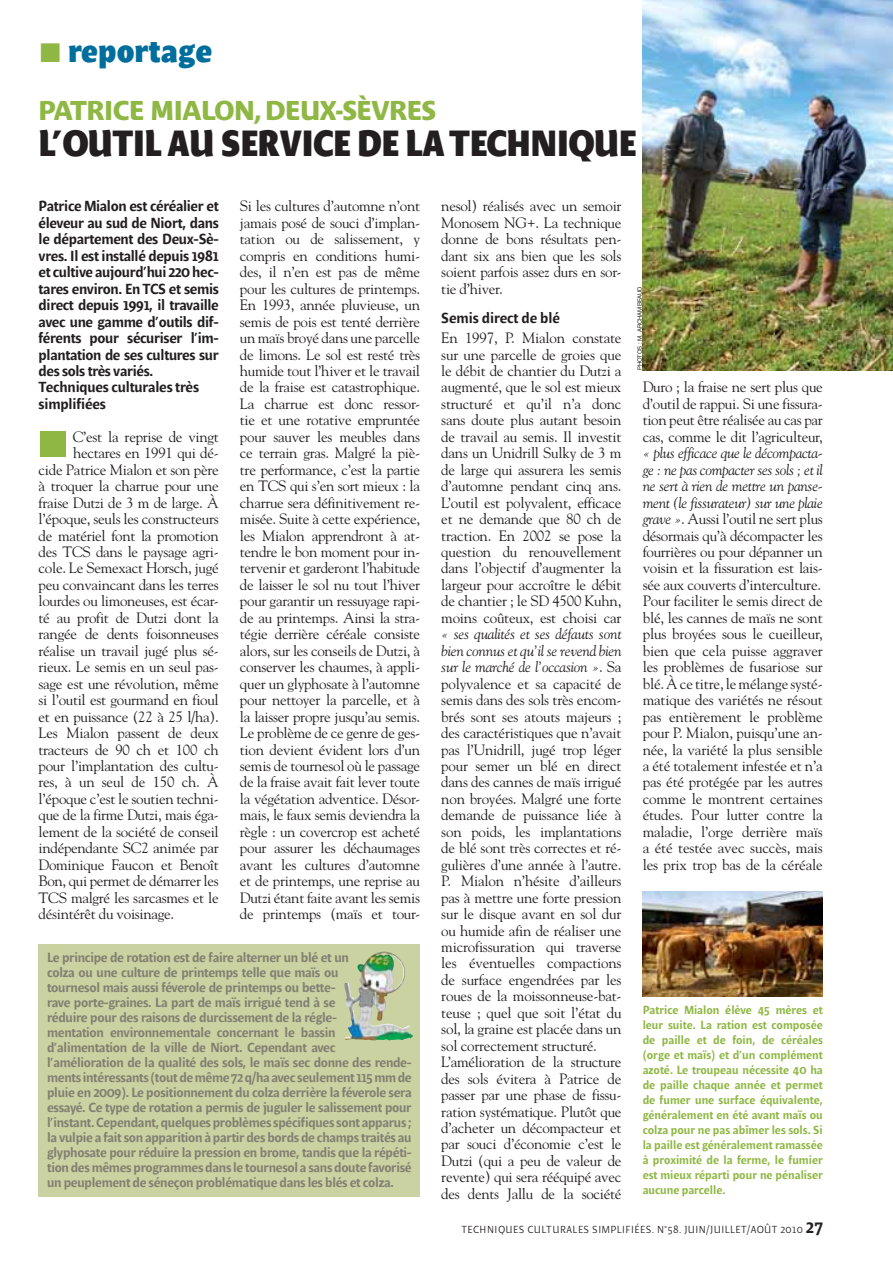
<style>
.page{position:relative;width:893px;height:1261px;background:#fff}
.page>*{position:absolute;margin:0;border:0;box-sizing:border-box;transform-origin:0 0}
.t1{font:700 37.45px "Beret LT Std";letter-spacing:-.01em;color:#231f20}
.t2{font:700 32.9px "Beret LT Std";color:#006e9c}
.t3{font:700 26.95px "Bienvenue";letter-spacing:-.02em;color:#8fb744}
.t4{font:14.88px/16.4px "Goudy Std";letter-spacing:-.02em;color:#231f20;text-align:justify}
.t5{font:500 14.88px/16.4px "Beret LT Std";letter-spacing:-.02em;color:#231f20}
.t6{font:500 14.88px "Beret LT Std";color:#231f20}
.t7{font:500 13.47px/14.9px "Beret LT Std";letter-spacing:-.02em;color:#828073}
.t8{font:500 11.9px/14.9px "Beret LT Std";color:#8fb744;text-align:justify}
.t9{font:10.5px "Beret LT Std";letter-spacing:.05em;color:#231f20}
.t10{font:5.95px "Helvetica Neue LT Com";color:#231f20}
.s1{font-style:italic}
.s2{font-weight:500;font-size:18.03px}
</style>
<div class="page">
<img style="left:643px;top:0;width:250px;height:370px">
<div style="left:40px;top:431px;width:26px;height:25px;background:#8fb744"></div>
<div style="left:39px;top:943px;width:381px;height:253px;background:#cad2a1"></div>
<img style="left:346px;top:951px;width:37px;height:48px">
<img style="left:643px;top:891px;width:180px;height:105px">
<h2 class="t2" style="left:68px;top:37px;width:146px">reportage</h2>
<h3 class="t3" style="left:39px;top:99px;width:399px">PATRICE MIALON, DEUX-SÈVRES</h3>
<h1 class="t1" style="left:39px;top:128px;width:599px">L’OUTIL AU SERVICE DE LA TECHNIQUE</h1>
<p class="t4" style="left:240px;top:199px;width:182px">Si les cultures d’automne n’ont jamais posé de souci d’implan&shy;tation ou de salissement, y compris en conditions humi&shy;des, il n’en est pas de même pour les cultures de printemps.<br>En 1993, année pluvieuse, un semis de pois est tenté derrière un maïs broyé dans une parcelle de limons. Le sol est resté très humide tout l’hiver et le travail de la fraise est catastrophique.<br>La charrue est donc ressor&shy;tie et une rotative empruntée pour sauver les meubles dans ce terrain gras. Malgré la piè&shy;tre performance, c’est la partie en TCS qui s’en sort mieux : la charrue sera définitivement re&shy;misée. Suite à cette expérience, les Mialon apprendront à at&shy;tendre le bon moment pour in&shy;tervenir et garderont l’habitude de laisser le sol nu tout l’hiver pour garantir un ressuyage rapi&shy;de au printemps. Ainsi la stra&shy;tégie derrière céréale consiste alors, sur les conseils de Dutzi, à conserver les chaumes, à appli&shy;quer un glyphosate à l’automne pour nettoyer la parcelle, et à la laisser propre jusqu’au semis.<br>Le problème de ce genre de ges&shy;tion devient évident lors d’un semis de tournesol où le passage de la fraise avait fait lever toute la végétation adventice. Désor&shy;mais, le faux semis deviendra la règle : un covercrop est acheté pour assurer les déchaumages avant les cultures d’automne et de printemps, une reprise au Dutzi étant faite avant les semis de printemps (maïs et tour-</p>
<p class="t4" style="left:441px;top:199px;width:182px">nesol) réalisés avec un semoir Monosem NG+. La technique donne de bons résultats pen&shy;dant six ans bien que les sols soient parfois assez durs en sor&shy;tie d’hiver.</p>
<p class="t5" style="left:39px;top:199px;width:182px">Patrice Mialon est céréalier et éleveur au sud de Niort, dans le département des Deux-Sè&shy;vres. Il est installé depuis 1981 et cultive aujourd’hui 220 hec&shy;tares environ. En TCS et semis direct depuis 1991, il travaille avec une gamme d’outils dif&shy;férents pour sécuriser l’im&shy;plantation de ses cultures sur des sols très variés.<br>Techniques culturales très simplifiées</p>
<p class="t4" style="left:73px;top:429px;width:148px">C’est la reprise de vingt</p>
<p class="t4" style="left:73px;top:446px;width:147px">hectares en 1991 qui dé-</p>
<p class="t4" style="left:39px;top:462px;width:182px">cide Patrice Mialon et son père</p>
<p class="t4" style="left:39px;top:479px;width:182px">à troquer la charrue pour une</p>
<p class="t4" style="left:39px;top:495px;width:182px">fraise Dutzi de 3 m de large. À</p>
<p class="t4" style="left:39px;top:512px;width:182px">l’époque, seuls les constructeurs</p>
<p class="t4" style="left:39px;top:528px;width:182px">de matériel font la promotion</p>
<p class="t4" style="left:39px;top:544px;width:182px">des TCS dans le paysage agri-</p>
<p class="t4" style="left:39px;top:561px;width:182px">cole. Le Semexact Horsch, jugé</p>
<p class="t4" style="left:39px;top:577px;width:182px">peu convaincant dans les terres</p>
<p class="t4" style="left:39px;top:594px;width:182px">lourdes ou limoneuses, est écar-</p>
<p class="t4" style="left:39px;top:610px;width:182px">té au profit de Dutzi dont la</p>
<p class="t4" style="left:39px;top:627px;width:182px">rangée de dents foisonneuses</p>
<p class="t4" style="left:39px;top:643px;width:182px">réalise un travail jugé plus sé-</p>
<p class="t4" style="left:39px;top:660px;width:182px">rieux. Le semis en un seul pas-</p>
<p class="t4" style="left:39px;top:676px;width:182px">sage est une révolution, même</p>
<p class="t4" style="left:39px;top:692px;width:182px">si l’outil est gourmand en fioul</p>
<p class="t4" style="left:39px;top:709px;width:182px">et en puissance (22 à 25 l/ha).</p>
<p class="t4" style="left:39px;top:725px;width:182px">Les Mialon passent de deux</p>
<p class="t4" style="left:39px;top:742px;width:182px">tracteurs de 90 ch et 100 ch</p>
<p class="t4" style="left:39px;top:758px;width:182px">pour l’implantation des cultu-</p>
<p class="t4" style="left:39px;top:775px;width:182px">res, à un seul de 150 ch. À</p>
<p class="t4" style="left:39px;top:791px;width:182px">l’époque c’est le soutien techni-</p>
<p class="t4" style="left:39px;top:808px;width:182px">que de la firme Dutzi, mais éga-</p>
<p class="t4" style="left:39px;top:824px;width:182px">lement de la société de conseil</p>
<p class="t4" style="left:39px;top:840px;width:182px">indépendante SC2 animée par</p>
<p class="t4" style="left:39px;top:857px;width:182px">Dominique Faucon et Benoît</p>
<p class="t4" style="left:39px;top:873px;width:182px">Bon, qui permet de démarrer les</p>
<p class="t4" style="left:39px;top:890px;width:182px">TCS malgré les sarcasmes et le</p>
<p class="t4" style="left:39px;top:906px;width:137px">désintérêt du voisinage.</p>
<p class="t6" style="left:441px;top:312px;width:120px">Semis direct de blé</p>
<p class="t4" style="left:441px;top:331px;width:182px">En 1997, P. Mialon constate sur une parcelle de groies que le débit de chantier du Dutzi a augmenté, que le sol est mieux structuré et qu’il n’a donc sans doute plus autant besoin de travail au semis. Il investit dans un Unidrill Sulky de 3 m de large qui assurera les semis d’automne pendant cinq ans.<br>L’outil est polyvalent, efficace et ne demande que 80 ch de traction. En 2002 se pose la question du renouvellement dans l’objectif d’augmenter la largeur pour accroître le débit de chantier ; le SD 4500 Kuhn, moins coûteux, est choisi car</p>
<p class="t4" style="left:441px;top:627px;width:182px;text-align:left"><span class="s1">« ses qualités et ses défauts sont bien connus et qu’il se revend bien sur le marché de l’occasion »</span>. Sa polyvalence et sa capacité de semis dans des sols très encom&shy;brés sont ses atouts majeurs ; des caractéristiques que n’avait pas l’Unidrill, jugé trop léger pour semer un blé en direct dans des cannes de maïs irrigué non broyées. Malgré une forte demande de puissance liée à son poids, les implantations de blé sont très correctes et ré&shy;gulières d’une année à l’autre.<br>P. Mialon n’hésite d’ailleurs pas à mettre une forte pression sur le disque avant en sol dur ou humide afin de réaliser une microfissuration qui traverse les éventuelles compactions de surface engendrées par les roues de la moissonneuse-bat&shy;teuse ; quel que soit l’état du sol, la graine est placée dans un sol correctement structuré.<br>L’amélioration de la structure des sols évitera à Patrice de passer par une phase de fissu&shy;ration systématique. Plutôt que d’acheter un décompacteur et par souci d’économie c’est le<br>Dutzi (qui a peu de valeur de revente) qui sera rééquipé avec des dents Jallu de la société</p>
<p class="t7" style="left:47px;top:950px;width:366px">Le principe de rotation est de faire alterner un blé et un<br>colza ou une culture de printemps telle que maïs ou<br>tournesol mais aussi féverole de printemps ou bette-<br>rave porte-graines. La part de maïs irrigué tend à se<br>réduire pour des raisons de durcissement de la régle-<br>mentation environnementale concernant le bassin d’alimentation de la ville de Niort. Cependant avec l’amélioration de la qualité des sols, le maïs sec donne des rende&shy;ments intéressants (tout de même 72 q/ha avec seulement 115 mm de pluie en 2009). Le positionnement du colza derrière la féverole sera essayé. Ce type de rotation a permis de juguler le salissement pour l’instant. Cependant, quelques problèmes spécifiques sont apparus ; la vulpie a fait son apparition à partir des bords de champs traités au glyphosate pour réduire la pression en brome, tandis que la répéti&shy;tion des mêmes programmes dans le tournesol a sans doute favorisé un peuplement de séneçon problématique dans les blés et colza.</p>
<p class="t10" style="left:636px;top:370px;width:85px;rotate:-90deg">PHOTOS : M. ARCHAMBEAUD</p>
<p class="t4" style="left:643px;top:380px;width:182px">Duro ; la fraise ne sert plus que d’outil de rappui. Si une fissura&shy;tion peut être réalisée au cas par cas, comme le dit l’agriculteur,</p>
<p class="t4" style="left:643px;top:446px;width:182px"><span class="s1">« plus efficace que le décompacta&shy;ge : ne pas compacter ses sols ; et il ne sert à rien de mettre un panse&shy;ment (le fissurateur) sur une plaie grave »</span>. Aussi l’outil ne sert plus désormais qu’à décompacter les fourrières ou pour dépanner un voisin et la fissuration est lais&shy;sée aux couverts d’interculture.<br>Pour faciliter le semis direct de blé, les cannes de maïs ne sont plus broyées sous le cueilleur, bien que cela puisse aggraver les problèmes de fusariose sur blé. À ce titre, le mélange systé&shy;matique des variétés ne résout pas entièrement le problème pour P. Mialon, puisqu’une an&shy;née, la variété la plus sensible a été totalement infestée et n’a pas été protégée par les autres comme le montrent certaines études. Pour lutter contre la maladie, l’orge derrière maïs a été testée avec succès, mais les prix trop bas de la céréale</p>
<p class="t8" style="left:643px;top:1003px;width:182px">Patrice Mialon élève 45 mères et leur suite. La ration est composée de paille et de foin, de céréales (orge et maïs) et d’un complément azoté. Le troupeau nécessite 40 ha de paille chaque année et permet de fumer une surface équivalente, généralement en été avant maïs ou colza pour ne pas abîmer les sols. Si la paille est généralement ramassée à proximité de la ferme, le fumier est mieux réparti pour ne pénaliser aucune parcelle.</p>
<p class="t9" style="left:461px;top:1225px;width:363px">TECHNIQUES CULTURALES SIMPLIFIÉES. N°58. JUIN/JUILLET/AOÛT 2010 <span class="s2">27</span></p>
</div>
